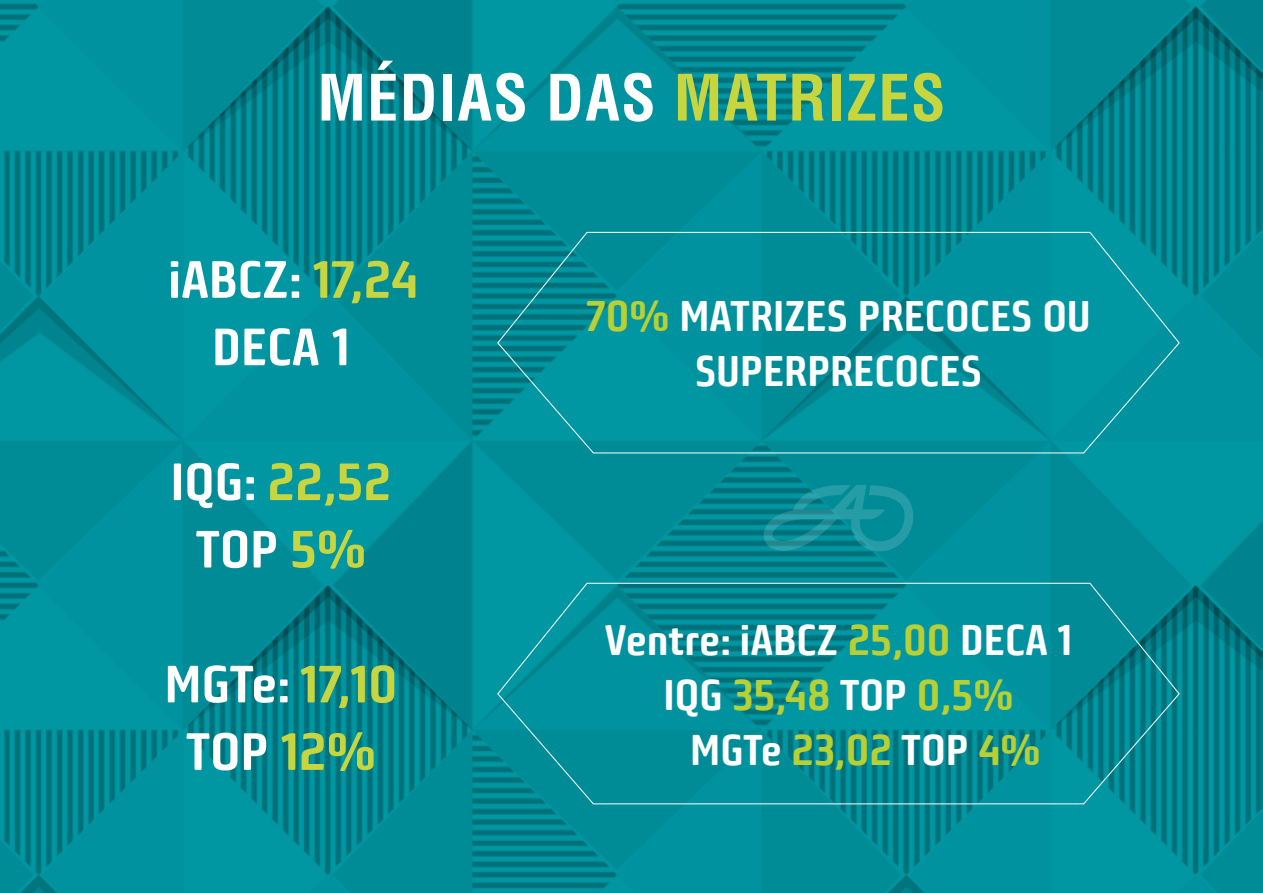
<style>
.page{position:relative;width:1263px;height:893px;background:#fff}
.page>*{position:absolute;margin:0;border:0;box-sizing:border-box;transform-origin:0 0}
.t1{font:700 condensed 62.25px "Helvetica LT Std";letter-spacing:.02em;color:#fff}
.t2{font:700 52.5px/67.5px "Bunuelo Clean Pro";color:#fff;text-align:center}
.t3{font:700 42.75px/54.9px "Bunuelo Clean Pro";color:#fff;text-align:center}
.t4{font:700 42.6px/54.8px "Bunuelo Clean Pro";color:#fff;text-align:center}
.s1{color:#c7d53f}
.s2{color:#c7d540}
.s3{color:#b9d034}
</style>
<div class="page">
<img style="left:0;top:0;width:1263px;height:893px">
<svg style="left:497px;top:583px;width:683px;height:221px;background:#028c97"></svg>
<svg style="left:754px;top:484px;width:167px;height:69px;background:#0d8d98"></svg>
<svg style="left:497px;top:232px;width:683px;height:222px;background:#02919c"></svg>
<h1 class="t1" style="left:317px;top:59px;width:629px">MÉDIAS DAS <span class="s1">MATRIZES</span></h1>
<p class="t2" style="left:168px;top:246px;width:252px">iABCZ: <span class="s2">17,24<br></span>DECA 1</p>
<p class="t2" style="left:170px;top:449px;width:222px">IQG: <span class="s2">22,52<br></span>TOP <span class="s2">5%</span></p>
<p class="t2" style="left:164px;top:651px;width:234px">MGTe: <span class="s2">17,10<br></span>TOP <span class="s2">12%</span></p>
<p class="t4" style="left:586px;top:290px;width:506px"><span class="s3">70%</span> MATRIZES PRECOCES OU<br>SUPERPRECOCES</p>
<p class="t3" style="left:605px;top:613px;width:469px">Ventre: iABCZ <span class="s3">25,00</span> DECA 1<br>IQG <span class="s3">35,48</span> TOP <span class="s3">0,5%</span></p>
<p class="t3" style="left:690px;top:723px;width:352px">MGTe <span class="s3">23,02</span> TOP <span class="s3">4%</span></p>
</div>
